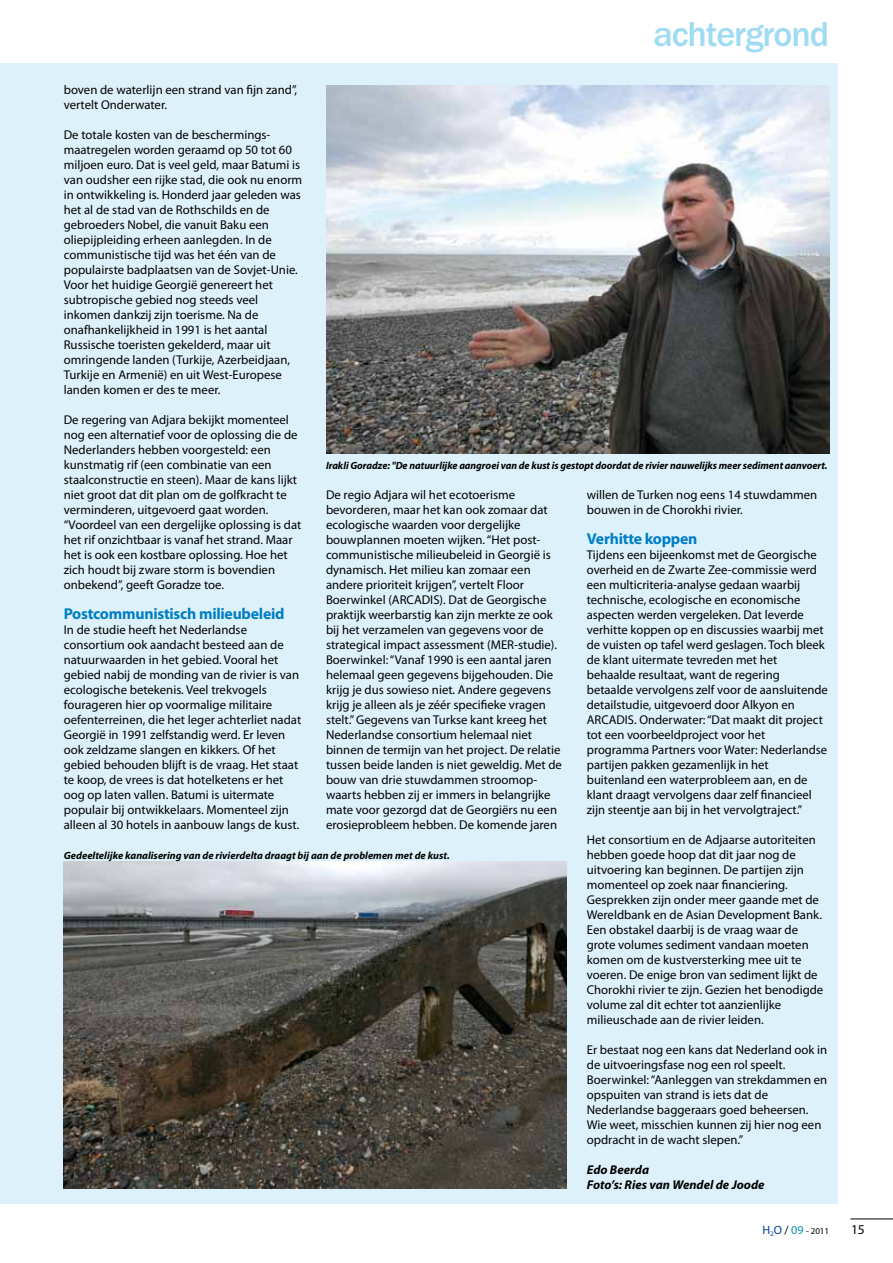
<style>
.page{position:relative;width:893px;height:1263px;background:#fff}
.page>*{position:absolute;margin:0;border:0;box-sizing:border-box;transform-origin:0 0}
.t1{font:500 36px "ITC Franklin Gothic Std";letter-spacing:-.03em;color:#a0dbf4}
.t2{font:700 15.75px "Myriad Pro";letter-spacing:-.015em;color:#007ec4}
.t3{font:13.5px "Myriad Pro";color:#000}
.t4{font:12.75px/15px "Myriad Pro";color:#000}
.t5{font:italic 700 12.75px/15px "Myriad Pro";color:#000}
.t6{font:italic 700 10.5px "Myriad Pro";letter-spacing:-.005em;color:#000}
.t7{font:9px "Myriad Pro";color:#000}
.s1{font-size:12px;color:#003f8a}
.s2{font-size:12px}
.s3{font-size:12px;color:#0094a8}
</style>
<div class="page">
<div style="left:0;top:64px;width:838px;height:1140px;background:#ddf1fb"></div>
<img style="left:64px;top:861px;width:503px;height:328px">
<img style="left:326px;top:85px;width:503px;height:369px">
<hr style="left:850px;top:1219px;width:43px;height:1px;background:#000">
<h1 class="t1" style="left:653px;top:14px;width:177px">achtergrond</h1>
<p class="t4" style="left:64px;top:82px;width:235px">boven de waterlijn een strand van fijn zand”, vertelt Onderwater.</p>
<p class="t4" style="left:64px;top:127px;width:240px">De totale kosten van de beschermings&shy;maatregelen worden geraamd op 50 tot 60 miljoen euro. Dat is veel geld, maar Batumi is van oudsher een rijke stad, die ook nu enorm in ontwikkeling is. Honderd jaar geleden was het al de stad van de Rothschilds en de gebroeders Nobel, die vanuit Baku een oliepijpleiding erheen aanlegden. I n de communistische tijd was het één van de populairste badplaatsen van de Sovjet-Unie.<br>Voor het huidige Georgië genereert het subtropische gebied nog steeds veel inkomen dankzij zijn toerisme. Na de onafhankelijkheid in 1991 is het aantal Russische toeristen gekelderd, maar uit omringende landen (Turkije, Azerbeidjaan, Turkije en Armenië) en uit West-Europese landen komen er des te meer.</p>
<p class="t4" style="left:64px;top:412px;width:239px">De regering van Adjara bekijkt momenteel nog een alternatief voor de oplossing die de Nederlanders hebben voorgesteld: een kunstmatig rif (een combinatie van een staalconstructie en steen). Maar de kans lijkt niet groot dat dit plan om de golfkracht te verminderen, uitgevoerd gaat worden. “Voordeel van een dergelijke oplossing is dat het rif onzichtbaar is vanaf het strand. Maar het is ook een kostbare oplossing. Hoe het zich houdt bij zware storm is bovendien onbekend”, geeft Goradze toe.</p>
<p class="t2" style="left:64px;top:603px;width:222px">Postcommunistisch milieubeleid</p>
<p class="t4" style="left:64px;top:622px;width:239px">I n de studie heeft het Nederlandse consortium ook aandacht besteed aan de natuurwaarden in het gebied. Vooral het gebied nabij de monding van de rivier is van ecologische betekenis. Veel trekvogels fourageren hier op voormalige militaire oefenterreinen, die het leger achterliet nadat Georgië in 1991 zelfstandig werd. Er leven ook zeldzame slangen en kikkers. Of het gebied behouden blijft is de vraag. Het staat te koop, de vrees is dat hotelketens er het oog op laten vallen. Batumi is uitermate populair bij ontwikkelaars. Momenteel zijn alleen al 30 hotels in aanbouw langs de kust.</p>
<p class="t6" style="left:326px;top:458px;width:503px">Irakli Goradze: "De natuurlijke aangroei van de kust is gestopt doordat de rivier nauwelijks meer sediment aanvoert.</p>
<p class="t4" style="left:587px;top:487px;width:232px">willen de Turken nog eens 14 stuwdammen bouwen in de Chorokhi rivier.</p>
<p class="t2" style="left:587px;top:528px;width:112px">Verhitte koppen</p>
<p class="t4" style="left:587px;top:547px;width:242px">Tijdens een bijeenkomst met de Georgische overheid en de Zwarte Zee-commissie werd een multicriteria-analyse gedaan waarbij technische, ecologische en economische aspecten werden vergeleken. Dat leverde verhitte koppen op en discussies waarbij met de vuisten op tafel werd geslagen. Toch bleek de klant uitermate tevreden met het behaalde resultaat, want de regering betaalde vervolgens zelf voor de aansluitende detailstudie, uitgevoerd door Alkyon en<br>ARCADIS</p>
<p class="t4" style="left:326px;top:487px;width:226px">De regio Adjara wil het ecotoerisme bevorderen, maar het kan ook zomaar dat ecologische waarden voor dergelijke bouwplannen moeten wijken. “Het post&shy;communistische milieubeleid in Georgië is dynamisch. Het milieu kan zomaar een andere prioriteit krijgen”, vertelt Floor Boerwinkel (ARCADIS</p>
<p class="t4" style="left:326px;top:592px;width:237px;text-indent:114px">). Dat de Georgische praktijk weerbarstig kan zijn merkte ze ook bij het verzamelen van gegevens voor de strategical impact assessment (MER-studie).<br>Boerwinkel: “Vanaf 1990 is een aantal jaren helemaal geen gegevens bijgehouden. Die krijg je dus sowieso niet. Andere gegevens krijg je alleen als je zéér specifieke vragen stelt.” Gegevens van Turkse kant kreeg het Nederlandse consortium helemaal niet binnen de termijn van het project. De relatie tussen beide landen is niet geweldig. Met de bouw van drie stuwdammen stroomop&shy;waarts hebben zij er immers in belangrijke mate voor gezorgd dat de Georgiërs nu een erosieprobleem hebben. De komende jaren</p>
<p class="t4" style="left:587px;top:712px;width:242px;text-indent:47px">. Onderwater: “Dat maakt dit project tot een voorbeeldproject voor het programma Partners voor Water: Nederlandse partijen pakken gezamenlijk in het buitenland een waterprobleem aan, en de klant draagt vervolgens daar zelf financieel zijn steentje aan bij in het vervolgtraject.”</p>
<p class="t4" style="left:587px;top:832px;width:238px">Het consortium en de Adjaarse autoriteiten hebben goede hoop dat dit jaar nog de uitvoering kan beginnen. De partijen zijn momenteel op zoek naar financiering.<br>Gesprekken zijn onder meer gaande met de Wereldbank en de Asian Development Bank.<br>Een obstakel daarbij is de vraag waar de grote volumes sediment vandaan moeten komen om de kustversterking mee uit te voeren. De enige bron van sediment lijkt de Chorokhi rivier te zijn. Gezien het benodigde volume zal dit echter tot aanzienlijke milieuschade aan de rivier leiden.</p>
<p class="t4" style="left:587px;top:1042px;width:242px">Er bestaat nog een kans dat Nederland ook in de uitvoeringsfase nog een rol speelt.<br>Boerwinkel: “Aanleggen van strekdammen en opspuiten van strand is iets dat de Nederlandse baggeraars goed beheersen.<br>Wie weet, misschien kunnen zij hier nog een opdracht in de wacht slepen.”</p>
<p class="t5" style="left:587px;top:1161px;width:179px">Edo Beerda<br>Foto’s: Ries van Wendel de Joode</p>
<p class="t6" style="left:64px;top:848px;width:387px">Gedeeltelijke kanalisering van de rivierdelta draagt bij aan de problemen met de kust.</p>
<p class="t7" style="left:762px;top:1225px;width:68px"><span class="s1">H</span> <sub>2</sub><span class="s1">O</span> <span class="s2">/</span> <span class="s3">09</span> - 2011</p>
<p class="t3" style="left:851px;top:1221px;width:15px">15</p>
</div>
